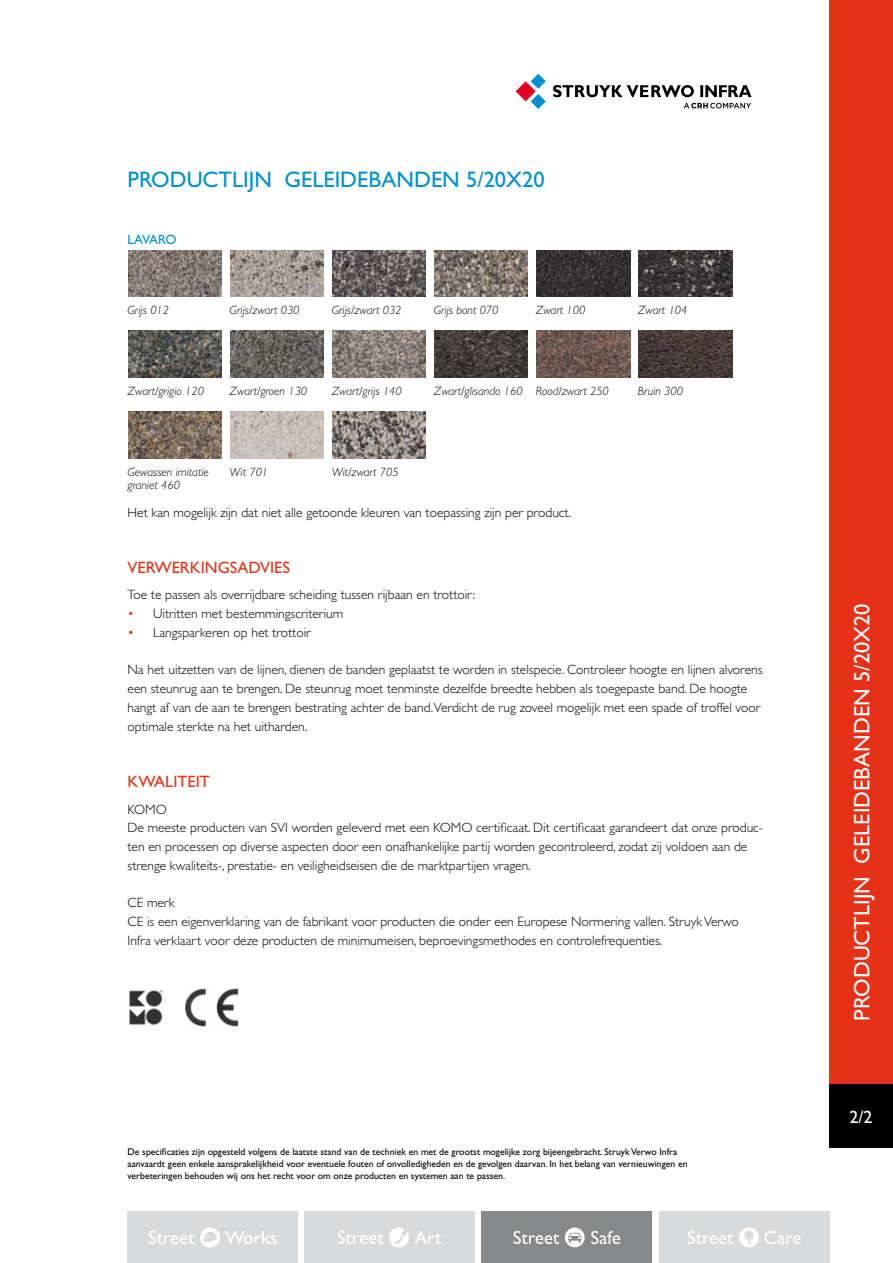
<style>
.page{position:relative;width:893px;height:1263px;background:#fff}
.page>*{position:absolute;margin:0;border:0;box-sizing:border-box;transform-origin:0 0}
.t1{font:22.5px "Gill Sans";color:#008fd0}
.t2{font:22.5px "Gill Sans";color:#fff}
.t3{font:18px "Gill Sans";color:#fff}
.t4{font:16.5px "Gill Sans";color:#e43117}
.t5{font:300 13.5px/18.8px "Gill Sans";color:#000}
.t6{font:13.5px "Gill Sans";letter-spacing:-.03em;color:#008fd0}
.t7{font:italic 300 12px/13.5px "Gill Sans";color:#000}
.t8{font:9.75px/11.7px "Gill Sans";color:#000}
.s1{color:#e43117}
</style>
<div class="page">
<img style="left:128px;top:250px;width:94px;height:47px">
<img style="left:230px;top:250px;width:94px;height:47px">
<img style="left:332px;top:250px;width:94px;height:47px">
<img style="left:434px;top:250px;width:94px;height:47px">
<img style="left:536px;top:250px;width:94px;height:47px">
<img style="left:639px;top:250px;width:93px;height:47px">
<img style="left:128px;top:331px;width:94px;height:46px">
<img style="left:230px;top:331px;width:94px;height:46px">
<img style="left:332px;top:331px;width:94px;height:46px">
<img style="left:434px;top:331px;width:94px;height:46px">
<img style="left:536px;top:331px;width:94px;height:46px">
<img style="left:639px;top:331px;width:93px;height:46px">
<img style="left:128px;top:412px;width:94px;height:46px">
<img style="left:230px;top:412px;width:94px;height:46px">
<img style="left:332px;top:412px;width:94px;height:46px">
<img style="left:129px;top:990px;width:34px;height:35px">
<img style="left:186px;top:988px;width:51px;height:38px">
<div style="left:659px;top:1212px;width:170px;height:51px;background:#d9dadb"></div>
<svg style="left:739px;top:1227px;width:62px;height:20px"></svg>
<svg style="left:688px;top:1231px;width:45px;height:13px"></svg>
<div style="left:482px;top:1212px;width:170px;height:51px;background:#878889"></div>
<svg style="left:565px;top:1227px;width:20px;height:20px"></svg>
<svg style="left:591px;top:1231px;width:29px;height:13px"></svg>
<svg style="left:513px;top:1231px;width:46px;height:13px"></svg>
<div style="left:304px;top:1212px;width:171px;height:51px;background:#d9dadb"></div>
<svg style="left:415px;top:1231px;width:26px;height:13px"></svg>
<svg style="left:389px;top:1227px;width:20px;height:20px"></svg>
<svg style="left:338px;top:1231px;width:45px;height:13px"></svg>
<div style="left:128px;top:1212px;width:170px;height:51px;background:#d9dadb"></div>
<svg style="left:200px;top:1227px;width:77px;height:20px"></svg>
<svg style="left:149px;top:1231px;width:45px;height:13px"></svg>
<div style="left:829px;top:0;width:64px;height:1084px;background:#e43117"></div>
<svg style="left:516px;top:74px;width:30px;height:35px"></svg>
<svg style="left:553px;top:85px;width:199px;height:12px"></svg>
<svg style="left:684px;top:103px;width:67px;height:5px"></svg>
<div style="left:829px;top:1084px;width:64px;height:64px;background:#000"></div>
<h1 class="t1" style="left:128px;top:166px;width:418px">Productlijn Geleidebanden 5/20x20</h1>
<p class="t6" style="left:128px;top:232px;width:51px">Lavaro</p>
<p class="t7" style="left:128px;top:304px;width:43px">Grijs 012</p>
<p class="t7" style="left:230px;top:304px;width:71px">Grijs/zwart 030</p>
<p class="t7" style="left:332px;top:304px;width:71px">Grijs/zwart 032</p>
<p class="t7" style="left:434px;top:304px;width:66px">Grijs bont 070</p>
<p class="t7" style="left:536px;top:304px;width:51px">Zwart 100</p>
<p class="t7" style="left:638px;top:304px;width:51px">Zwart 104</p>
<p class="t7" style="left:128px;top:384px;width:78px">Zwart/grigio 120</p>
<p class="t7" style="left:230px;top:384px;width:79px">Zwart/groen 130</p>
<p class="t7" style="left:332px;top:384px;width:72px">Zwart/grijs 140</p>
<p class="t7" style="left:434px;top:384px;width:177px">Zwart/glisando 160 Rood/zwart 250</p>
<p class="t7" style="left:638px;top:384px;width:47px">Bruin 300</p>
<p class="t7" style="left:128px;top:465px;width:83px">Gewassen imitatie graniet 460</p>
<p class="t7" style="left:230px;top:465px;width:40px">Wit 701</p>
<p class="t7" style="left:332px;top:465px;width:68px">Wit/zwart 705</p>
<p class="t5" style="left:128px;top:504px;width:445px">Het kan mogelijk zijn dat niet alle getoonde kleuren van toepassing zijn per product.</p>
<p class="t4" style="left:128px;top:558px;width:164px">Verwerking sadvies</p>
<p class="t5" style="left:128px;top:586px;width:349px">Toe te passen als overrijdbare scheiding tussen rijbaan en trottoir:</p>
<p class="t5" style="left:128px;top:604px;width:217px"><span class="s1">•</span> Uitritten met bestemmingscriterium</p>
<p class="t5" style="left:128px;top:623px;width:185px"><span class="s1">•</span> Langsparkeren op het trottoir</p>
<p class="t5" style="left:128px;top:661px;width:636px">Na het uitzetten van de lijnen, dienen de banden geplaatst te worden in stelspecie. Controleer hoogte en lijnen alvorens een steunrug aan te brengen. De steunrug moet tenminste dezelfde breedte hebben als toegepaste band. De hoogte hangt af van de aan te brengen bestrating achter de band.Verdicht de rug zoveel mogelijk met een spade of troffel voor optimale sterkte na het uitharden.</p>
<p class="t4" style="left:128px;top:772px;width:84px">Kwaliteit</p>
<p class="t5" style="left:128px;top:800px;width:637px">KOMO<br>De meeste producten van SVI worden geleverd met een KOMO certificaat. Dit certificaat garandeert dat onze produc&shy;ten en processen op diverse aspecten door een onafhankelijke partij worden gecontroleerd, zodat zij voldoen aan de strenge kwaliteits-, prestatie- en veiligheidseisen die de marktpartijen vragen.</p>
<p class="t5" style="left:128px;top:893px;width:613px">CE merk<br>CE is een eigenverklaring van de fabrikant voor producten die onder een Europese N ormering vallen. Struyk Verwo<br>Infra verklaart voor deze producten de minimumeisen, beproevingsmethodes en controlefrequenties.</p>
<p class="t8" style="left:128px;top:1146px;width:562px">De specificaties zijn opgesteld volgens de laatste stand van de techniek en met de grootst mogelijke zorg bijeengebracht. Struyk Verwo Infra aanvaardt geen enkele aansprakelijkheid voor eventuele fouten of onvolledigheden en de gevolgen daarvan. In het belang van vernieuwingen en verbeteringen behouden wij ons het recht voor om onze producten en systemen aan te passen.</p>
<h1 class="t2" style="left:849px;top:1020px;width:418px;rotate:-90deg">Productlijn Geleidebanden 5/20x20</h1>
<h2 class="t3" style="left:858px;top:1106px;width:16px">/2</h2>
</div>
